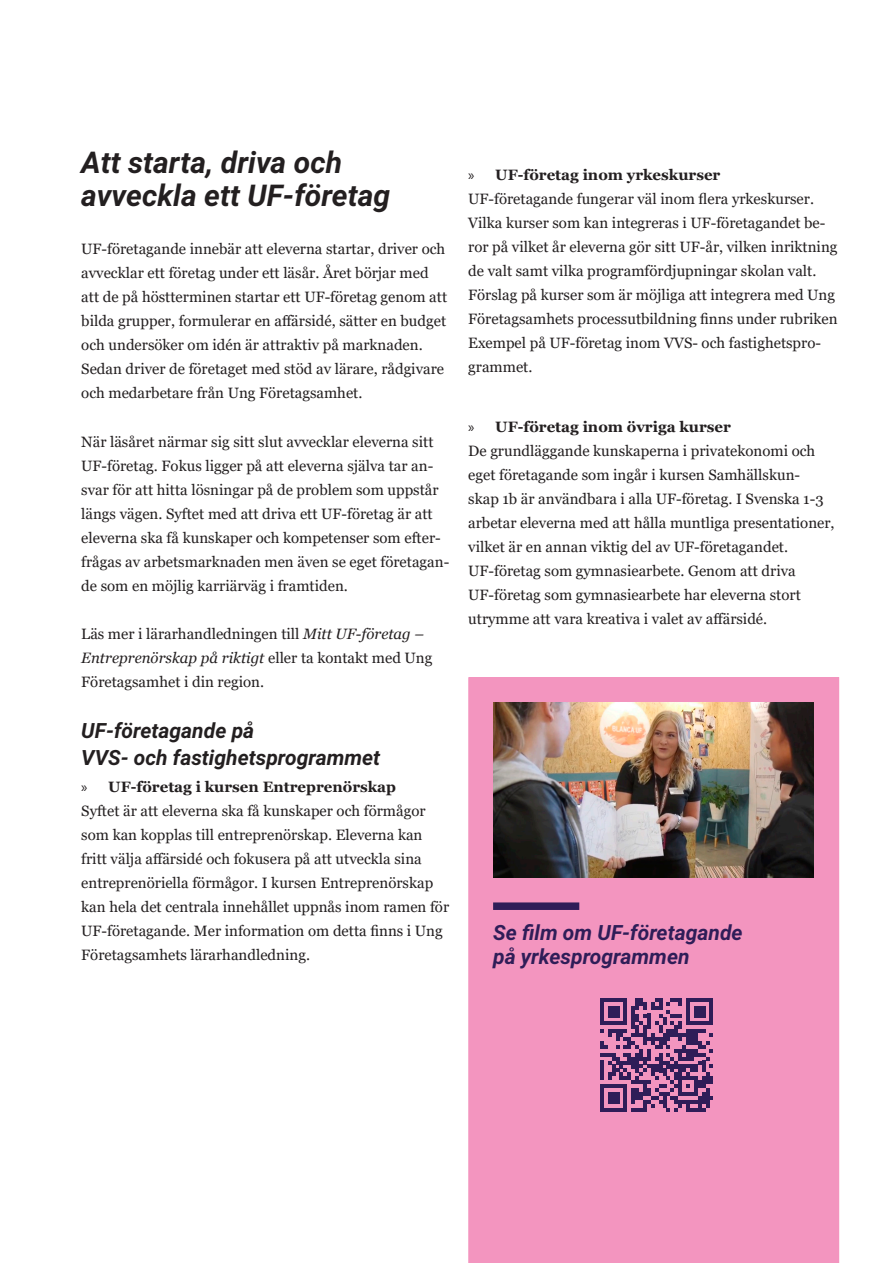
<style>
.page{position:relative;width:893px;height:1263px;background:#fff}
.page>*{position:absolute;margin:0;border:0;box-sizing:border-box;transform-origin:0 0}
.t1{font:italic 700 30px/33px "Roboto";color:#231f20}
.t2{font:italic 700 21px/27px "Roboto";color:#231f20}
.t3{font:italic 700 21px/24px "Roboto";color:#2f1d58}
.t4{font:15px/24px "Georgia";color:#231f20}
.s1{font-style:italic}
.s2{font-family:"Myriad Pro"}
.s3{font-weight:700}
</style>
<div class="page">
<div style="left:468px;top:677px;width:371px;height:586px;background:#f395bf"></div>
<div style="left:493px;top:902px;width:86px;height:8px;background:#2f1d58"></div>
<svg style="left:600px;top:998px;width:113px;height:113px;background:#8c5588"></svg>
<img style="left:493px;top:703px;width:320px;height:174px">
<h1 class="t1" style="left:81px;top:145px;width:311px">Att starta, driva och avveckla ett UF-företag</h1>
<p class="t4" style="left:81px;top:238px;width:367px">UF-företagande innebär att eleverna startar, driver och avvecklar ett företag under ett läsår. Året börjar med att de på höstterminen startar ett UF-företag genom att bilda grupper, formulerar en affärsidé, sätter en budget och undersöker om idén är attraktiv på marknaden.<br>Sedan driver de företaget med stöd av lärare, rådgivare och medarbetare från Ung Företagsamhet.</p>
<p class="t4" style="left:81px;top:430px;width:369px">När läsåret närmar sig sitt slut avvecklar eleverna sitt UF-företag. Fokus ligger på att eleverna själva tar an&shy;svar för att hitta lösningar på de problem som uppstår längs vägen. Syftet med att driva ett UF-företag är att eleverna ska få kunskaper och kompetenser som efter&shy;frågas av arbetsmarknaden men även se eget företagan&shy;de som en möjlig karriärväg i framtiden.</p>
<p class="t4" style="left:81px;top:622px;width:353px">Läs mer i lärarhandledningen till <span class="s1">Mitt UF-företag –<br>Entreprenörskap på riktigt</span> eller ta kontakt med Ung<br>Företagsamhet i din region.</p>
<h2 class="t2" style="left:81px;top:716px;width:300px">UF-företagande på<br>VVS- och fastighetsprogrammet</h2>
<p class="t4" style="left:81px;top:775px;width:369px"><span class="s2">»</span> <span class="s3">UF-företag i kursen Entreprenörskap<br></span>Syftet är att eleverna ska få kunskaper och förmågor som kan kopplas till entreprenörskap. Eleverna kan fritt välja affärsidé och fokusera på att utveckla sina entreprenöriella förmågor. I kursen Entreprenörskap kan hela det centrala innehållet uppnås inom ramen för UF-företagande. Mer information om detta finns i Ung Företagsamhets lärarhandledning.</p>
<p class="t4" style="left:468px;top:163px;width:371px"><span class="s2">»</span> <span class="s3">UF-företag inom yrkeskurser<br></span>UF-företagande fungerar väl inom flera yrkeskurser.<br>Vilka kurser som kan integreras i UF-företagandet be&shy;ror på vilket år eleverna gör sitt UF-år, vilken inriktning de valt samt vilka programfördjupningar skolan valt.<br>Förslag på kurser som är möjliga att integrera med Ung Företagsamhets processutbildning finns under rubriken Exempel på UF-företag inom VVS- och fastighetspro&shy;grammet.</p>
<p class="t4" style="left:468px;top:415px;width:368px"><span class="s2">»</span> <span class="s3">UF-företag inom övriga kurser<br></span>De grundläggande kunskaperna i privatekonomi och eget företagande som ingår i kursen Samhällskun-<br>skap 1b är användbara i alla UF-företag. I Svenska 1-3 arbetar eleverna med att hålla muntliga presentationer, vilket är en annan viktig del av UF-företagandet.<br>UF-företag som gymnasiearbete. Genom att driva UF-företag som gymnasiearbete har eleverna stort utrymme att vara kreativa i valet av affärsidé.</p>
<h2 class="t3" style="left:493px;top:920px;width:251px">Se film om UF-företagande på yrkesprogrammen</h2>
</div>
